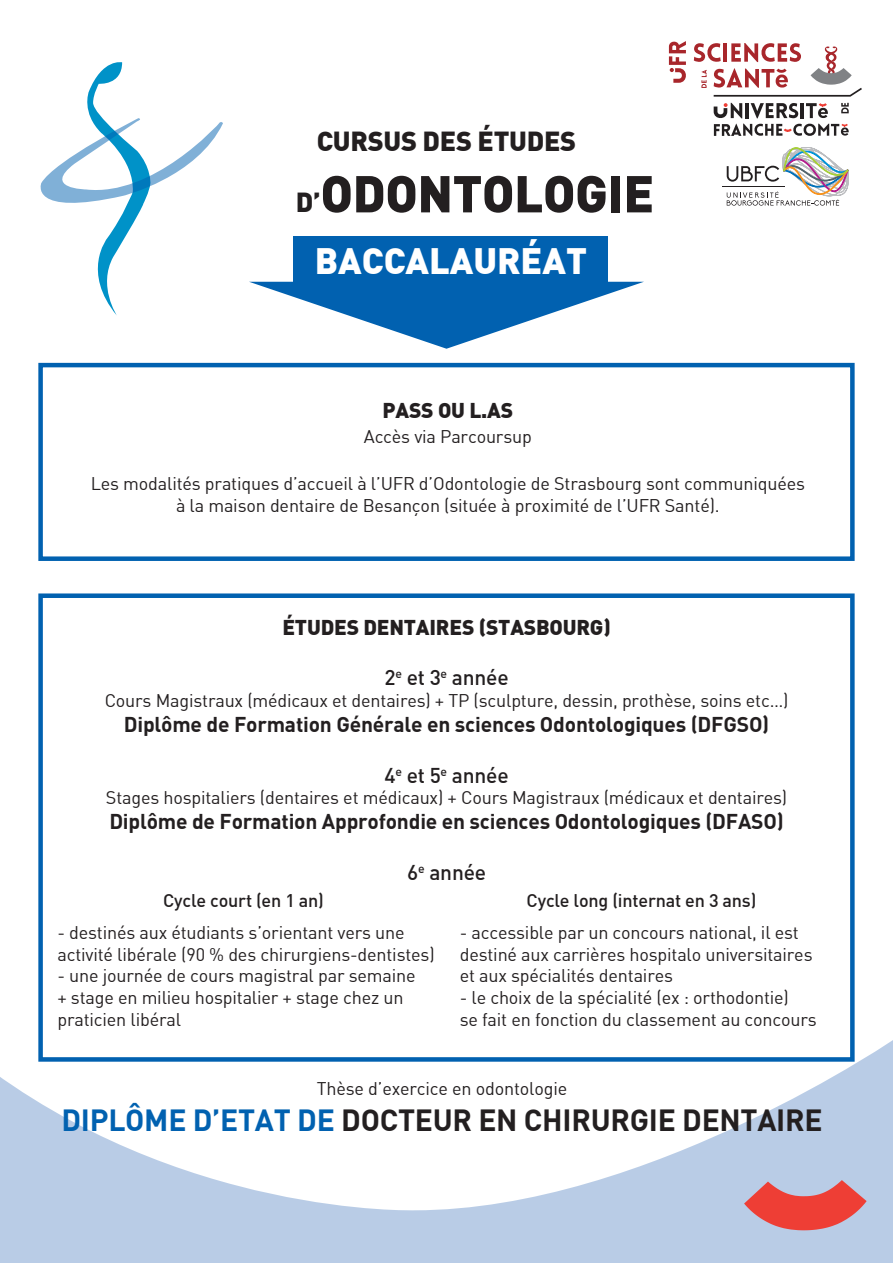
<style>
.page{position:relative;width:893px;height:1263px;background:#fff}
.page>*{position:absolute;margin:0;border:0;box-sizing:border-box;transform-origin:0 0}
.t1{font:51px "DINBLACK Black";letter-spacing:-.01em;color:#231f20}
.t2{font:36px "DINBLACK Black";color:#fff}
.t3{font:30px "DINBOLD Bold";letter-spacing:-.01em;color:#231f20}
.t4{font:27px "DINBLACK Black";letter-spacing:-.01em;color:#231f20}
.t5{font:21px "DINBOLD Bold";letter-spacing:-.01em;color:#231f20}
.t6{font:21px "DINBLACK Black";letter-spacing:-.01em;color:#231f20}
.t7{font:21px "DINMEDIUM Medium";letter-spacing:-.01em;color:#231f20}
.t8{font:18px/21.6px "DINREGULAR";letter-spacing:-.01em;color:#231f20}
.t9{font:18px "DINMEDIUM Medium";letter-spacing:-.01em;color:#231f20}
.s1{font-size:27px}
.s2{color:#0161b0}
</style>
<div class="page">
<svg style="left:0;top:1040px;width:893px;height:223px;fill:#b9cce6"></svg>
<div style="left:38px;top:593px;width:817px;height:469px;background:#fff;border:4px solid #0161b0"></div>
<svg style="left:744px;top:1180px;width:123px;height:50px;background:#d97579"></svg>
<div style="left:38px;top:363px;width:817px;height:198px;border:4px solid #0161b0"></div>
<svg style="left:250px;top:282px;width:393px;height:67px"></svg>
<div style="left:294px;top:237px;width:314px;height:48px;background:#0161b0"></div>
<svg style="left:714px;top:103px;width:135px;height:33px"></svg>
<svg style="left:669px;top:41px;width:17px;height:42px"></svg>
<svg style="left:694px;top:43px;width:168px;height:54px"></svg>
<hr style="left:746px;top:103px;width:3px;height:15px;background:#231f20">
<hr style="left:801px;top:103px;width:3px;height:15px;background:#231f20">
<hr style="left:723px;top:186px;width:62px;height:1px;background:#231f20">
<svg style="left:727px;top:147px;width:121px;height:59px"></svg>
<svg style="left:41px;top:62px;width:182px;height:253px"></svg>
<p class="t4" style="left:317px;top:123px;width:261px">CURSUS DES ÉTUDES</p>
<p class="t1" style="left:296px;top:160px;width:360px"><span class="s1">D’</span>ODONTOLOGIE</p>
<p class="t2" style="left:315px;top:237px;width:274px">BACCALAURÉAT</p>
<p class="t6" style="left:383px;top:396px;width:132px">PASS OU L.AS</p>
<p class="t8" style="left:364px;top:426px;width:170px">Accès via Parcoursup</p>
<p class="t8" style="left:91px;top:472px;width:716px">Les modalités pratiques d’accueil à l’UFR d’Odontologie de Strasbourg sont communiquées</p>
<p class="t8" style="left:176px;top:494px;width:545px">à la maison dentaire de Besançon (située à proximité de l’UFR Santé).</p>
<p class="t6" style="left:282px;top:613px;width:330px">ÉTUDES DENTAIRES (STASBOURG)</p>
<p class="t7" style="left:384px;top:664px;width:126px">2<sup>e</sup> et 3<sup>e</sup> année</p>
<p class="t8" style="left:105px;top:689px;width:685px">Cours Magistraux (médicaux et dentaires) + TP (sculpture, dessin, prothèse, soins etc…)</p>
<p class="t5" style="left:124px;top:711px;width:647px">Diplôme de Formation Générale en sciences Odontologiques (DFGSO)</p>
<p class="t7" style="left:384px;top:762px;width:126px">4<sup>e</sup> et 5<sup>e</sup> année</p>
<p class="t8" style="left:106px;top:786px;width:683px">Stages hospitaliers (dentaires et médicaux) + Cours Magistraux (médicaux et dentaires)</p>
<p class="t5" style="left:109px;top:808px;width:676px">Diplôme de Formation Approfondie en sciences Odontologiques (DFASO)</p>
<p class="t7" style="left:407px;top:859px;width:81px">6<sup>e</sup> année</p>
<p class="t9" style="left:163px;top:889px;width:162px">Cycle court (en 1 an)</p>
<p class="t9" style="left:527px;top:889px;width:231px">Cycle long (internat en 3 ans)</p>
<p class="t8" style="left:57px;top:921px;width:379px">- destinés aux étudiants s’orientant vers une activité libérale (90 % des chirurgiens-dentistes)</p>
<p class="t8" style="left:57px;top:965px;width:360px">- une journée de cours magistral par semaine</p>
<p class="t8" style="left:57px;top:986px;width:348px">+ stage en milieu hospitalier + stage chez un praticien libéral</p>
<p class="t8" style="left:460px;top:921px;width:341px">- accessible par un concours national, il est</p>
<p class="t8" style="left:460px;top:943px;width:354px">destiné aux carrières hospitalo universitaires</p>
<p class="t8" style="left:460px;top:965px;width:215px">et aux spécialités dentaires</p>
<p class="t8" style="left:460px;top:986px;width:331px">- le choix de la spécialité (ex : orthodontie)</p>
<p class="t8" style="left:460px;top:1008px;width:358px">se fait en fonction du classement au concours</p>
<p class="t8" style="left:317px;top:1077px;width:252px">Thèse d’exercice en odontologie</p>
<p class="t3" style="left:61px;top:1100px;width:763px"><span class="s2">DIPLÔME D’ETAT DE</span> DOCTEUR EN CHIRURGIE DENTAIRE</p>
</div>
